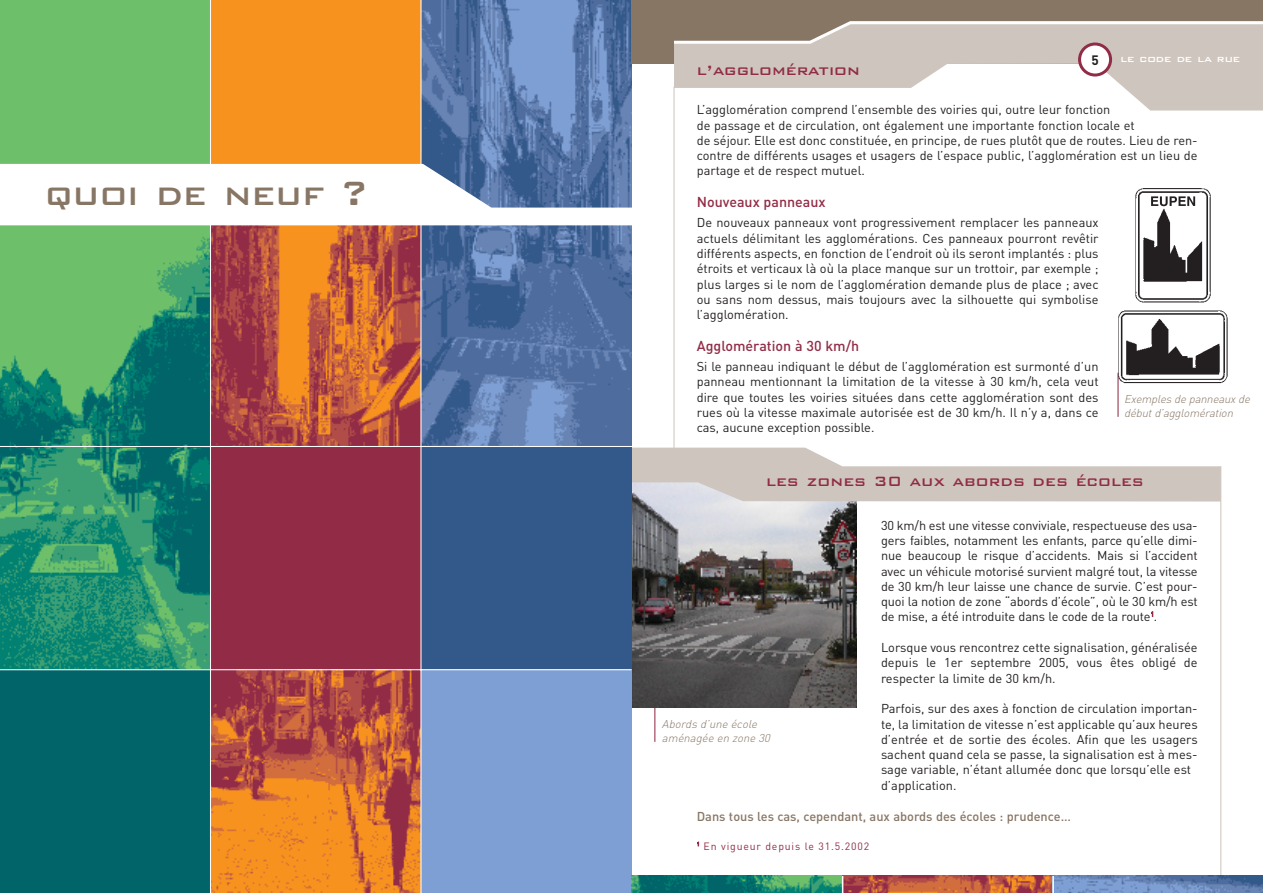
<style>
.page{position:relative;width:1263px;height:893px;background:#fff}
.page>*{position:absolute;margin:0;border:0;box-sizing:border-box;transform-origin:0 0}
.t1{font:500 33.75px "Bank Gothic BT";letter-spacing:-.05em;color:#887665}
.t2{font:500 18px "Bank Gothic BT";color:#922c46}
.t3{font:500 14.25px "DIN";color:#922c46}
.t4{font:700 13.5px "DIN";color:#231f20}
.t5{font:12.75px/15.3px "DIN";color:#231f20;text-align:justify}
.t6{font:500 12.75px "DIN";color:#887665}
.t7{font:500 12px "Bank Gothic BT";color:#fff}
.t8{font:italic 300 11.25px/13.5px "DIN";color:#887665}
.t9{font:10.5px "DIN";letter-spacing:.08em;color:#922c46}
.s1{font-size:45px}
</style>
<div class="page">
<img style="left:631px;top:501px;width:225px;height:207px">
<svg style="left:631px;top:448px;width:589px;height:53px"></svg>
<img style="left:211px;top:225px;width:209px;height:221px">
<img style="left:0;top:225px;width:210px;height:444px">
<img style="left:421px;top:0;width:210px;height:446px">
<div style="left:0;top:0;width:210px;height:223px;background:#6dc069"></div>
<div style="left:210px;top:0;width:211px;height:223px;background:#f7921e"></div>
<div style="left:210px;top:446px;width:211px;height:224px;background:#922c46"></div>
<div style="left:421px;top:446px;width:210px;height:224px;background:#32598a"></div>
<div style="left:0;top:670px;width:210px;height:223px;background:#006469"></div>
<img style="left:211px;top:670px;width:209px;height:223px">
<div style="left:421px;top:670px;width:210px;height:223px;background:#7e9fd3"></div>
<svg style="left:0;top:164px;width:632px;height:61px"></svg>
<hr style="left:1117px;top:373px;width:1px;height:44px;background:#922c46">
<div style="left:631px;top:0;width:632px;height:64px;background:#887665"></div>
<svg style="left:674px;top:77px;width:589px;height:34px"></svg>
<hr style="left:673px;top:87px;width:1px;height:379px;background:#cec6be">
<hr style="left:1220px;top:466px;width:1px;height:411px;background:#cec6be">
<svg style="left:674px;top:21px;width:589px;height:56px"></svg>
<img style="left:1135px;top:188px;width:76px;height:115px">
<img style="left:1117px;top:310px;width:111px;height:84px">
<hr style="left:654px;top:708px;width:1px;height:34px;background:#922c46">
<hr style="left:210px;top:0;width:1px;height:893px;background:#fff">
<hr style="left:420px;top:0;width:1px;height:893px;background:#fff">
<hr style="left:0;top:446px;width:632px;height:1px;background:#fff">
<hr style="left:0;top:669px;width:631px;height:1px;background:#fff">
<img style="left:631px;top:876px;width:211px;height:17px">
<svg style="left:843px;top:876px;width:209px;height:17px;background:#be5a3e"></svg>
<svg style="left:1054px;top:876px;width:209px;height:17px;background:#6887b9"></svg>
<svg style="left:1052px;top:876px;width:2px;height:17px"></svg>
<h1 class="t1" style="left:44px;top:174px;width:327px">QUOI DE NEUF <span class="s1">?</span></h1>
<p class="t4" style="left:1091px;top:55px;width:9px">5</p>
<p class="t7" style="left:1120px;top:51px;width:121px">le code de la rue</p>
<h2 class="t2" style="left:697px;top:58px;width:165px">l’agglomération</h2>
<p class="t5" style="left:697px;top:104px;width:502px;text-align:left">L’agglomération comprend l’ensemble des voiries qui, outre leur fonction<br>de passage et de circulation, ont également une importante fonction locale et<br>de séjour. Elle est donc constituée, en principe, de rues plutôt que de routes. Lieu de ren&shy;contre de différents usages et usagers de l’espace public, l’agglomération est un lieu de partage et de respect mutuel.</p>
<p class="t3" style="left:697px;top:197px;width:130px">Nouveaux panneaux</p>
<p class="t5" style="left:697px;top:217px;width:403px">De nouveaux panneaux vont progressivement remplacer les panneaux actuels délimitant les agglomérations. Ces panneaux pourront revêtir différents aspects, en fonction de l’endroit où ils seront implantés : plus étroits et verticaux là où la place manque sur un trottoir, par exemple ; plus larges si le nom de l’agglomération demande plus de place ; avec ou sans nom dessus, mais toujours avec la silhouette qui symbolise l’agglomération.</p>
<p class="t3" style="left:697px;top:341px;width:164px">Agglomération à 30 km/h</p>
<p class="t5" style="left:697px;top:360px;width:403px">Si le panneau indiquant le début de l’agglomération est surmonté d’un panneau mentionnant la limitation de la vitesse à 30 km/h, cela veut dire que toutes les voiries situées dans cette agglomération sont des rues où la vitesse maximale autorisée est de 30 km/h. Il n’y a, dans ce cas, aucune exception possible.</p>
<h2 class="t2" style="left:766px;top:470px;width:379px">les zones 30 aux abords des écoles</h2>
<p class="t5" style="left:881px;top:519px;width:318px">30 km/h est une vitesse conviviale, respectueuse des usa&shy;gers faibles, notamment les enfants, parce qu’elle dimi&shy;nue beaucoup le risque d’accidents. Mais si l’accident avec un véhicule motorisé survient malgré tout, la vitesse de 30 km/h leur laisse une chance de survie. C’est pour&shy;quoi la notion de zone “abords d’école”, où le 30 km/h est de mise, a été introduite dans le code de la route<sup>1</sup>.</p>
<p class="t5" style="left:881px;top:641px;width:318px">Lorsque vous rencontrez cette signalisation, généralisée depuis le 1er septembre 2005, vous êtes obligé de respecter la limite de 30 km/h.</p>
<p class="t5" style="left:881px;top:703px;width:318px;text-align:left">Parfois, sur des axes à fonction de circulation importan&shy;te, la limitation de vitesse n’est applicable qu’aux heures d’entrée et de sortie des écoles. Afin que les usagers sachent quand cela se passe, la signalisation est à mes&shy;sage variable, n’étant allumée donc que lorsqu’elle est d’application.</p>
<p class="t6" style="left:697px;top:811px;width:376px">Dans tous les cas, cependant, aux abords des écoles : prudence…</p>
<p class="t9" style="left:697px;top:843px;width:174px"><sup>1</sup> En vigueur depuis le 31.5.2002</p>
<p class="t8" style="left:1124px;top:394px;width:130px">Exemples de panneaux de débutd’agglomération</p>
<p class="t8" style="left:662px;top:719px;width:112px">Abords d’une école aménagée en zone 30</p>
</div>
